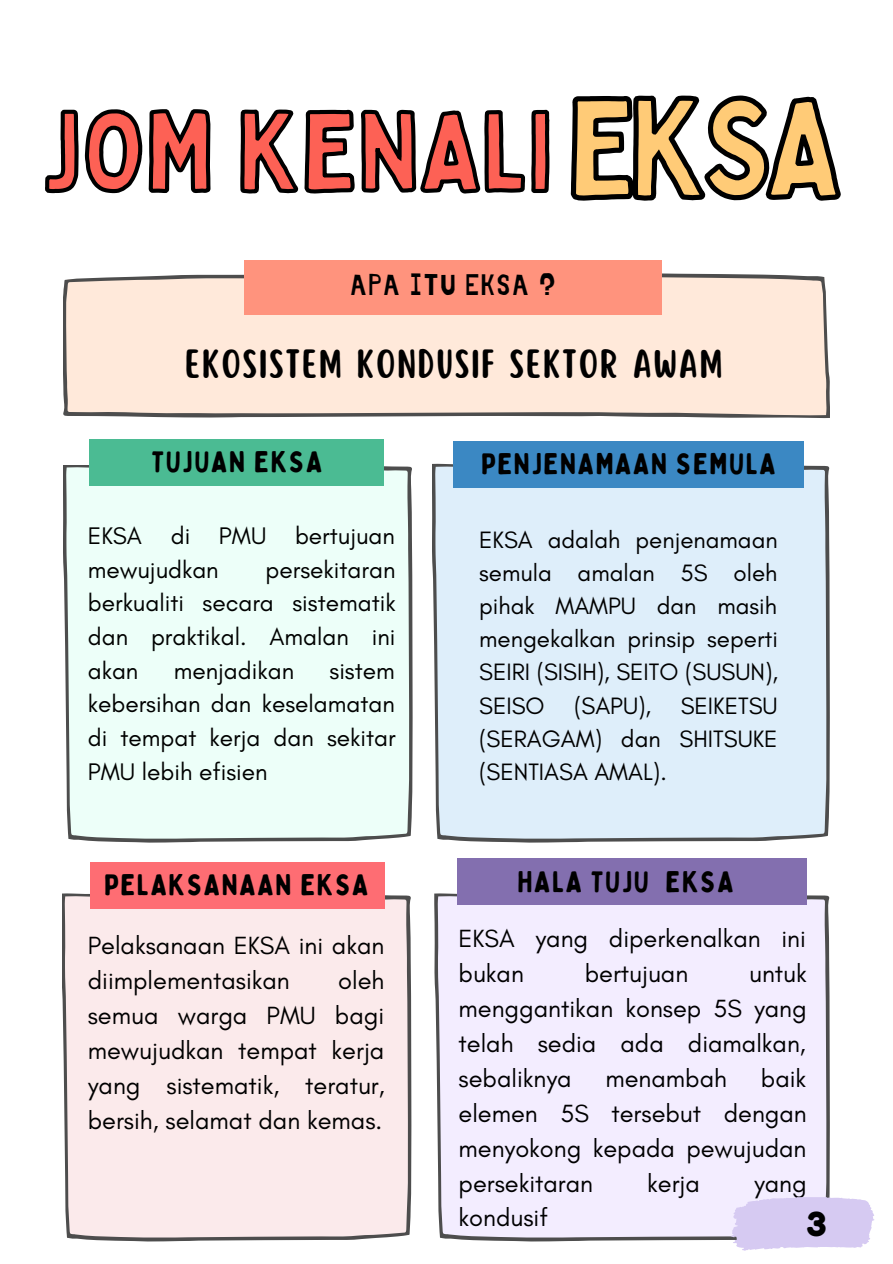
<style>
.page{position:relative;width:893px;height:1264px;background:#fff}
.page>*{position:absolute;margin:0;border:0;box-sizing:border-box;transform-origin:0 0}
.t1{font:109.35px "Bobby Jones";letter-spacing:.015em;color:#fd6155}
.t2{font:35.7px "Scripter";letter-spacing:.05em;color:#000}
.t3{font:33px "Fredoka One";color:#000}
.t4{font:29.7px "Bobby Jones Soft";letter-spacing:.05em;color:#000}
.t5{font:29.7px "Jingleberry";letter-spacing:.05em;color:#000}
.t6{font:25.35px/34.8px "Glacial Indifference";color:#000;text-align:justify}
.t7{font:24.45px/33.6px "Glacial Indifference";color:#000;text-align:justify}
.t8{font:24.15px/33.2px "Glacial Indifference";color:#000;text-align:justify}
.s1{font-size:136.8px;color:#ffcb77}
</style>
<div class="page">
<svg style="left:45px;top:109px;width:505px;height:85px"></svg>
<svg style="left:570px;top:95px;width:271px;height:106px"></svg>
<div style="left:63px;top:465px;width:349px;height:377px;background:#edfff9"></div>
<svg style="left:63px;top:273px;width:766px;height:145px;background:#f5e0d2"></svg>
<div style="left:244px;top:260px;width:417px;height:54px;background:#ff937d"></div>
<div style="left:62px;top:893px;width:349px;height:348px;background:#fbeaeb"></div>
<div style="left:90px;top:862px;width:295px;height:46px;background:#fe6d73"></div>
<div style="left:89px;top:439px;width:295px;height:47px;background:#4bbb93"></div>
<div style="left:432px;top:463px;width:397px;height:379px;background:#deeefa"></div>
<div style="left:454px;top:441px;width:349px;height:47px;background:#3b88c3"></div>
<div style="left:434px;top:893px;width:395px;height:348px;background:#f3edff"></div>
<div style="left:457px;top:858px;width:349px;height:47px;background:#836faf"></div>
<svg style="left:731px;top:1197px;width:143px;height:54px;background:#dbd0f3"></svg>
<h1 class="t1" style="left:43px;top:82px;width:799px">JOM KENALI<span class="s1">EKSA</span></h1>
<p class="t5" style="left:350px;top:271px;width:206px">APA ITU EKSA ?</p>
<h2 class="t2" style="left:185px;top:346px;width:539px">EKOSISTEM KONDUSIF SEKTOR AWAM</h2>
<p class="t4" style="left:152px;top:443px;width:172px">TUJUAN EKSA</p>
<p class="t4" style="left:481px;top:445px;width:296px">PENJENAMAAN SEMULA</p>
<p class="t7" style="left:88px;top:518px;width:309px">EKSA di PMU bertujuan mewujudkan</p>
<p class="t7" style="left:88px;top:552px;width:309px;text-indent:178px">persekitaran berkualiti secara sistematik dan praktikal. Amalan ini akan</p>
<p class="t7" style="left:174px;top:653px;width:122px">menjadikan</p>
<p class="t7" style="left:88px;top:653px;width:309px;text-indent:242px">sistem kebersihan dan keselamatan di tempat kerja dan sekitar PMU lebih efisien</p>
<p class="t4" style="left:104px;top:866px;width:266px">PELAKSANAAN EKSA</p>
<p class="t6" style="left:88px;top:927px;width:298px">Pelaksanaan EKSA ini akan diimplementasikan</p>
<p class="t6" style="left:88px;top:962px;width:298px;text-indent:250px">oleh semua warga PMU bagi mewujudkan tempat kerja yang sistematik, teratur, bersih, selamat dan kemas.</p>
<p class="t8" style="left:479px;top:522px;width:300px">EKSA adalah penjenamaan semula amalan 5S oleh pihak MAMPU dan masih mengekalkan prinsip seperti SEIRI (SISIH), SEITO (SUSUN), SEISO (SAPU), SEIKETSU (SERAGAM) dan SHITSUKE (SENTIASA AMAL).</p>
<p class="t4" style="left:517px;top:863px;width:218px">HALA TUJU EKSA</p>
<p class="t6" style="left:458px;top:921px;width:349px">EKSA yang diperkenalkan ini bukan</p>
<p class="t6" style="left:458px;top:956px;width:350px;text-indent:290px">untuk menggantikan konsep 5S yang telah sedia ada diamalkan, sebaliknya</p>
<p class="t6" style="left:584px;top:956px;width:105px">bertujuan</p>
<p class="t6" style="left:458px;top:1060px;width:350px;text-indent:302px">baik elemen 5S tersebut dengan menyokong kepada pewujudan persekitaran</p>
<p class="t6" style="left:605px;top:1060px;width:123px">menambah</p>
<p class="t6" style="left:647px;top:1165px;width:54px">kerja</p>
<p class="t6" style="left:754px;top:1165px;width:54px">yang</p>
<p class="t6" style="left:458px;top:1199px;width:91px">kondusif</p>
<h3 class="t3" style="left:806px;top:1203px;width:22px">3</h3>
</div>
